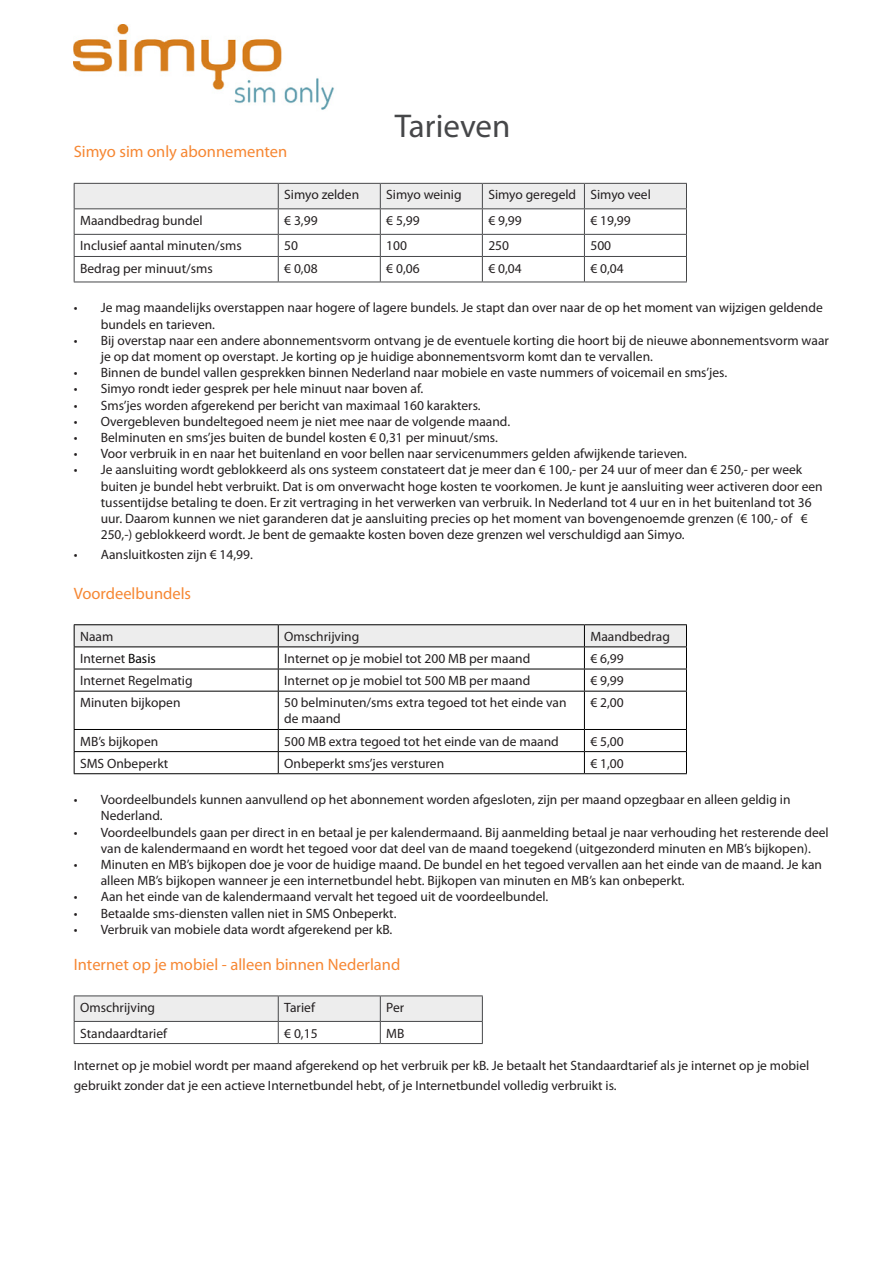
<style>
.page{position:relative;width:893px;height:1263px;background:#fff}
.page>*{position:absolute;margin:0;border:0;box-sizing:border-box;transform-origin:0 0}
.t1{font:33px "Myriad Pro";color:#464749}
.t2{font:16.5px "Myriad Pro";color:#f68733}
.t3{font:13.5px/16.2px "Myriad Pro";color:#231f20}
.s1{color:#000}
</style>
<div class="page">
<svg style="left:74px;top:183px;width:613px;height:99px"></svg>
<hr style="left:74px;top:282px;width:204px;height:1px;background:#464749">
<hr style="left:278px;top:282px;width:102px;height:1px;background:#464749">
<hr style="left:380px;top:282px;width:102px;height:1px;background:#464749">
<hr style="left:482px;top:282px;width:102px;height:1px;background:#464749">
<hr style="left:584px;top:282px;width:103px;height:1px;background:#464749">
<hr style="left:74px;top:624px;width:204px;height:1px;background:#000">
<hr style="left:278px;top:624px;width:306px;height:1px;background:#000">
<hr style="left:584px;top:624px;width:103px;height:1px;background:#000">
<svg style="left:74px;top:625px;width:613px;height:66px"></svg>
<hr style="left:74px;top:691px;width:204px;height:1px;background:#000">
<hr style="left:74px;top:691px;width:1px;height:38px;background:#000">
<hr style="left:278px;top:691px;width:306px;height:1px;background:#000">
<hr style="left:278px;top:691px;width:1px;height:38px;background:#000">
<hr style="left:584px;top:691px;width:103px;height:1px;background:#000">
<hr style="left:584px;top:691px;width:1px;height:38px;background:#000">
<hr style="left:686px;top:691px;width:1px;height:38px;background:#000">
<hr style="left:74px;top:729px;width:204px;height:1px;background:#000">
<hr style="left:278px;top:729px;width:306px;height:1px;background:#000">
<hr style="left:584px;top:729px;width:103px;height:1px;background:#000">
<svg style="left:74px;top:730px;width:1px;height:43px"></svg>
<svg style="left:278px;top:730px;width:1px;height:43px"></svg>
<svg style="left:584px;top:730px;width:1px;height:43px"></svg>
<svg style="left:686px;top:730px;width:1px;height:43px"></svg>
<hr style="left:74px;top:751px;width:204px;height:1px;background:#000">
<hr style="left:74px;top:773px;width:204px;height:1px;background:#000">
<hr style="left:278px;top:751px;width:306px;height:1px;background:#000">
<hr style="left:278px;top:773px;width:306px;height:1px;background:#000">
<hr style="left:584px;top:751px;width:103px;height:1px;background:#000">
<hr style="left:584px;top:773px;width:103px;height:1px;background:#000">
<hr style="left:74px;top:995px;width:204px;height:1px;background:#464749">
<hr style="left:278px;top:995px;width:102px;height:1px;background:#464749">
<hr style="left:380px;top:995px;width:103px;height:1px;background:#464749">
<svg style="left:74px;top:996px;width:409px;height:47px"></svg>
<hr style="left:74px;top:1043px;width:204px;height:1px;background:#464749">
<hr style="left:278px;top:1043px;width:102px;height:1px;background:#464749">
<hr style="left:380px;top:1043px;width:103px;height:1px;background:#464749">
<img style="left:74px;top:25px;width:260px;height:85px">
<h1 class="t1" style="left:395px;top:106px;width:117px">Tarieven</h1>
<p class="t2" style="left:74px;top:141px;width:215px">Simyo sim only abonnementen</p>
<p class="t3" style="left:284px;top:187px;width:76px">Simyo zelden</p>
<p class="t3" style="left:386px;top:187px;width:77px">Simyo weinig</p>
<p class="t3" style="left:488px;top:187px;width:164px">Simyo geregeld Simyo veel</p>
<p class="t3" style="left:80px;top:212px;width:124px">Maandbedrag bundel</p>
<p class="t3" style="left:284px;top:212px;width:35px">€ 3,99</p>
<p class="t3" style="left:386px;top:212px;width:35px">€ 5,99</p>
<p class="t3" style="left:488px;top:212px;width:35px">€ 9,99</p>
<p class="t3" style="left:590px;top:212px;width:42px">€ 19,99</p>
<p class="t3" style="left:80px;top:238px;width:163px">Inclusief aantal minuten/sms</p>
<p class="t3" style="left:284px;top:238px;width:15px">50</p>
<p class="t3" style="left:386px;top:238px;width:22px">100</p>
<p class="t3" style="left:488px;top:238px;width:22px">250</p>
<p class="t3" style="left:590px;top:238px;width:22px">500</p>
<p class="t3" style="left:80px;top:260px;width:134px">Bedrag per minuut/sms</p>
<p class="t3" style="left:284px;top:260px;width:35px">€ 0,08</p>
<p class="t3" style="left:386px;top:260px;width:35px">€ 0,06</p>
<p class="t3" style="left:488px;top:260px;width:35px">€ 0,04</p>
<p class="t3" style="left:590px;top:260px;width:35px">€ 0,04</p>
<p class="t3" style="left:101px;top:299px;width:724px;text-indent:-27px">• Je mag maandelijks overstappen naar hogere of lagere bundels. Je stapt dan over naar de op het moment van wijzigen geldende bundels en tarieven.</p>
<p class="t3" style="left:101px;top:332px;width:730px;text-indent:-27px">• Bij overstap naar een andere abonnementsvorm ontvang je de eventuele korting die hoort bij de nieuwe abonnementsvorm waar je op dat moment op overstapt. Je korting op je huidige abonnementsvorm komt dan te vervallen.</p>
<p class="t3" style="left:74px;top:364px;width:655px">• Binnen de bundel vallen gesprekken binnen Nederland naar mobiele en vaste nummers of voicemail en sms’jes.</p>
<p class="t3" style="left:74px;top:380px;width:351px">• Simyo rondt ieder gesprek per hele minuut naar boven af.</p>
<p class="t3" style="left:74px;top:397px;width:408px">• Sms’jes worden afgerekend per bericht van maximaal 160 karakters.</p>
<p class="t3" style="left:74px;top:413px;width:438px">• Overgebleven bundeltegoed neem je niet mee naar de volgende maand.</p>
<p class="t3" style="left:74px;top:429px;width:426px">• Belminuten en sms’jes buiten de bundel kosten € 0,31 per minuut/sms.</p>
<p class="t3" style="left:74px;top:445px;width:615px">• Voor verbruik in en naar het buitenland en voor bellen naar servicenummers gelden afwijkende tarieven.</p>
<p class="t3" style="left:101px;top:461px;width:723px;text-indent:-27px">• Je aansluiting wordt geblokkeerd als ons systeem constateert dat je meer dan € 100,- per 24 uur of meer dan € 250,- per week buiten je bundel hebt verbruikt. Dat is om onverwacht hoge kosten te voorkomen. Je kunt je aansluiting weer activeren door een tussentijdse betaling te doen. Er zit vertraging in het verwerken van verbruik. In Nederland tot 4 uur en in het buitenland tot 36 uur. Daarom kunnen we niet garanderen dat je aansluiting precies op het moment van bovengenoemde grenzen (€ 100,- of € 250,-) geblokkeerd wordt. Je bent de gemaakte kosten boven deze grenzen wel verschuldigd aan Simyo.</p>
<p class="t3" style="left:74px;top:546px;width:181px">• Aansluitkosten zijn € 14,99.</p>
<p class="t2" style="left:74px;top:583px;width:119px">Voordeelbundels</p>
<p class="t3" style="left:80px;top:628px;width:35px">Naam</p>
<p class="t3" style="left:284px;top:628px;width:77px">Omschrijving</p>
<p class="t3" style="left:590px;top:628px;width:81px">Maandbedrag</p>
<p class="t3" style="left:80px;top:650px;width:77px">Internet <span class="s1">Basis</span></p>
<p class="t3" style="left:284px;top:650px;width:248px">Internet op je mobiel tot 200 MB per maand</p>
<p class="t3" style="left:590px;top:650px;width:35px">€ 6,99</p>
<p class="t3" style="left:80px;top:672px;width:114px">Internet Regelmatig</p>
<p class="t3" style="left:284px;top:672px;width:248px">Internet op je mobiel tot 500 MB per maand</p>
<p class="t3" style="left:590px;top:672px;width:35px">€ 9,99</p>
<p class="t3" style="left:80px;top:694px;width:102px">Minuten bijkopen</p>
<p class="t3" style="left:284px;top:694px;width:284px">50 belminuten/sms extra tegoed tot het einde van de maand</p>
<p class="t3" style="left:590px;top:694px;width:35px">€ 2,00</p>
<p class="t3" style="left:80px;top:733px;width:80px">MB’s bijkopen</p>
<p class="t3" style="left:284px;top:733px;width:276px">500 MB extra tegoed tot het einde van de maand</p>
<p class="t3" style="left:590px;top:733px;width:35px">€ 5,00</p>
<p class="t3" style="left:80px;top:755px;width:89px">SMS Onbeperkt</p>
<p class="t3" style="left:284px;top:755px;width:161px">Onbeperkt sms’jes versturen</p>
<p class="t3" style="left:590px;top:755px;width:35px">€ 1,00</p>
<p class="t3" style="left:101px;top:791px;width:691px;text-indent:-27px">• Voordeelbundels kunnen aanvullend op het abonnement worden afgesloten, zijn per maand opzegbaar en alleen geldig in<br>Nederland.</p>
<p class="t3" style="left:101px;top:824px;width:729px;text-indent:-27px">• Voordeelbundels gaan per direct in en betaal je per kalendermaand. Bij aanmelding betaal je naar verhouding het resterende deel van de kalendermaand en wordt het tegoed voor dat deel van de maand toegekend (uitgezonderd minuten en MB’s bijkopen).</p>
<p class="t3" style="left:101px;top:856px;width:723px;text-indent:-27px">• Minuten en MB’s bijkopen doe je voor de huidige maand. De bundel en het tegoed vervallen aan het einde van de maand. Je kan alleen MB’s bijkopen wanneer je een internetbundel hebt. Bijkopen van minuten en MB’s kan onbeperkt.</p>
<p class="t3" style="left:74px;top:888px;width:476px">• Aan het einde van de kalendermaand vervalt het tegoed uit de voordeelbundel.</p>
<p class="t3" style="left:74px;top:905px;width:324px">• Betaalde sms-diensten vallen niet in SMS Onbeperkt.</p>
<p class="t3" style="left:74px;top:921px;width:320px">• Verbruik van mobiele data wordt afgerekend per kB.</p>
<p class="t2" style="left:74px;top:954px;width:328px">Internet op je mobiel - alleen binnen Nederland</p>
<p class="t3" style="left:80px;top:999px;width:77px">Omschrijving</p>
<p class="t3" style="left:284px;top:999px;width:32px">Tarief</p>
<p class="t3" style="left:386px;top:999px;width:20px">Per</p>
<p class="t3" style="left:80px;top:1025px;width:88px">Standaardtarief</p>
<p class="t3" style="left:284px;top:1025px;width:35px">€ 0,15</p>
<p class="t3" style="left:386px;top:1025px;width:20px">MB</p>
<p class="t3" style="left:74px;top:1056px;width:737px;line-height:19.8px">Internet op je mobiel wordt per maand afgerekend op het verbruik per kB. Je betaalt het Standaardtarief als je internet op je mobiel gebruikt zonder dat je een actieve Internetbundel hebt, of je Internetbundel volledig verbruikt is.</p>
</div>
